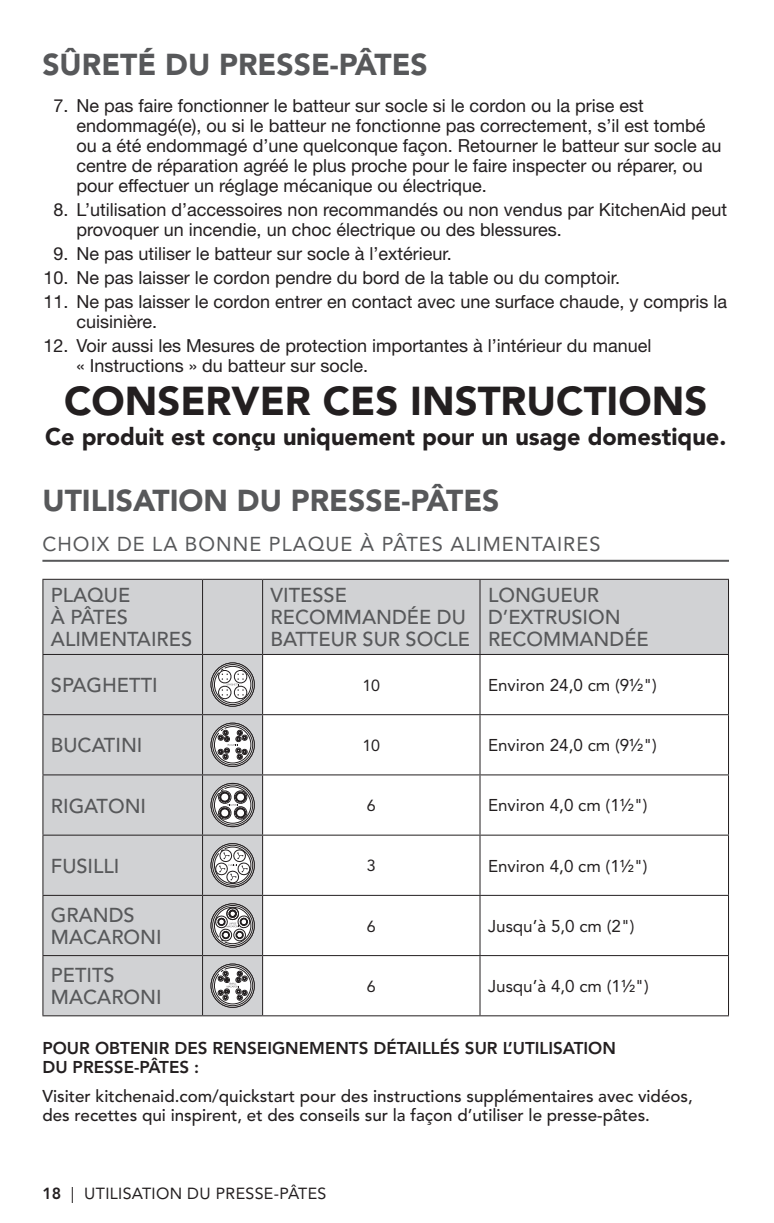
<style>
.page{position:relative;width:774px;height:1223px;background:#fff}
.page>*{position:absolute;margin:0;border:0;box-sizing:border-box;transform-origin:0 0}
.t1{font:900 40px "Avenir LT Std";color:#231f20}
.t2{font:900 30px "Avenir LT Std";color:#57585a}
.t3{font:900 24px "Avenir LT Std";color:#231f20}
.t4{font:500 20px/22px "Avenir LT Std";color:#57585a}
.t5{font:20px "Avenir LT Std";letter-spacing:.05em;color:#57585a}
.t6{font:18px/20px "Helvetica Neue LT Std";color:#231f20}
.t7{font:500 17px/19px "Avenir LT Std";color:#231f20}
.t8{font:17px "Avenir LT Std";color:#231f20}
.t9{font:800 17px/19px "Avenir LT Std";color:#231f20}
.t10{font:16px "Avenir LT Std";letter-spacing:.02em;color:#231f20}
.s1{font-weight:800}
</style>
<div class="page">
<hr style="left:42px;top:560px;width:686px;height:2px;background:#57585a">
<div style="left:43px;top:580px;width:219px;height:435px;background:#d1d2d4"></div>
<div style="left:263px;top:580px;width:464px;height:74px;background:#d1d2d4"></div>
<hr style="left:42px;top:579px;width:160px;height:1px;background:#231f20">
<hr style="left:42px;top:580px;width:1px;height:74px;background:#231f20">
<hr style="left:202px;top:579px;width:60px;height:1px;background:#231f20">
<hr style="left:202px;top:580px;width:1px;height:74px;background:#231f20">
<hr style="left:262px;top:579px;width:218px;height:1px;background:#231f20">
<hr style="left:262px;top:580px;width:1px;height:74px;background:#231f20">
<hr style="left:480px;top:579px;width:248px;height:1px;background:#231f20">
<hr style="left:479px;top:580px;width:1px;height:74px;background:#231f20">
<hr style="left:727px;top:580px;width:1px;height:74px;background:#231f20">
<hr style="left:42px;top:654px;width:160px;height:1px;background:#231f20">
<hr style="left:42px;top:655px;width:1px;height:59px;background:#231f20">
<hr style="left:202px;top:654px;width:60px;height:1px;background:#231f20">
<hr style="left:202px;top:655px;width:1px;height:59px;background:#231f20">
<hr style="left:262px;top:654px;width:218px;height:1px;background:#231f20">
<hr style="left:262px;top:655px;width:1px;height:59px;background:#231f20">
<hr style="left:480px;top:654px;width:248px;height:1px;background:#231f20">
<hr style="left:479px;top:655px;width:1px;height:59px;background:#231f20">
<hr style="left:727px;top:655px;width:1px;height:59px;background:#231f20">
<hr style="left:42px;top:714px;width:160px;height:1px;background:#231f20">
<hr style="left:42px;top:715px;width:1px;height:59px;background:#231f20">
<hr style="left:202px;top:714px;width:60px;height:1px;background:#231f20">
<hr style="left:202px;top:715px;width:1px;height:59px;background:#231f20">
<hr style="left:262px;top:714px;width:218px;height:1px;background:#231f20">
<hr style="left:262px;top:715px;width:1px;height:59px;background:#231f20">
<hr style="left:480px;top:714px;width:248px;height:1px;background:#231f20">
<hr style="left:479px;top:715px;width:1px;height:59px;background:#231f20">
<hr style="left:727px;top:715px;width:1px;height:59px;background:#231f20">
<hr style="left:42px;top:774px;width:160px;height:1px;background:#231f20">
<hr style="left:42px;top:775px;width:1px;height:59px;background:#231f20">
<hr style="left:202px;top:774px;width:60px;height:1px;background:#231f20">
<hr style="left:202px;top:775px;width:1px;height:59px;background:#231f20">
<hr style="left:262px;top:774px;width:218px;height:1px;background:#231f20">
<hr style="left:262px;top:775px;width:1px;height:59px;background:#231f20">
<hr style="left:480px;top:774px;width:248px;height:1px;background:#231f20">
<hr style="left:479px;top:775px;width:1px;height:59px;background:#231f20">
<hr style="left:727px;top:775px;width:1px;height:59px;background:#231f20">
<hr style="left:42px;top:834px;width:160px;height:1px;background:#231f20">
<hr style="left:42px;top:835px;width:1px;height:59px;background:#231f20">
<hr style="left:202px;top:834px;width:60px;height:1px;background:#231f20">
<hr style="left:202px;top:835px;width:1px;height:59px;background:#231f20">
<hr style="left:262px;top:834px;width:218px;height:1px;background:#231f20">
<hr style="left:262px;top:835px;width:1px;height:59px;background:#231f20">
<hr style="left:480px;top:834px;width:248px;height:1px;background:#231f20">
<hr style="left:479px;top:835px;width:1px;height:59px;background:#231f20">
<hr style="left:727px;top:835px;width:1px;height:59px;background:#231f20">
<hr style="left:42px;top:894px;width:160px;height:1px;background:#231f20">
<hr style="left:42px;top:895px;width:1px;height:60px;background:#231f20">
<hr style="left:202px;top:894px;width:60px;height:1px;background:#231f20">
<hr style="left:202px;top:895px;width:1px;height:60px;background:#231f20">
<hr style="left:262px;top:894px;width:218px;height:1px;background:#231f20">
<hr style="left:262px;top:895px;width:1px;height:60px;background:#231f20">
<hr style="left:480px;top:894px;width:248px;height:1px;background:#231f20">
<hr style="left:479px;top:895px;width:1px;height:60px;background:#231f20">
<hr style="left:727px;top:895px;width:1px;height:60px;background:#231f20">
<hr style="left:42px;top:955px;width:160px;height:1px;background:#231f20">
<hr style="left:42px;top:956px;width:1px;height:59px;background:#231f20">
<hr style="left:202px;top:955px;width:60px;height:1px;background:#231f20">
<hr style="left:202px;top:956px;width:1px;height:59px;background:#231f20">
<hr style="left:262px;top:955px;width:218px;height:1px;background:#231f20">
<hr style="left:262px;top:956px;width:1px;height:59px;background:#231f20">
<hr style="left:480px;top:955px;width:248px;height:1px;background:#231f20">
<hr style="left:479px;top:956px;width:1px;height:59px;background:#231f20">
<hr style="left:727px;top:956px;width:1px;height:59px;background:#231f20">
<hr style="left:42px;top:1015px;width:160px;height:1px;background:#231f20">
<hr style="left:202px;top:1015px;width:60px;height:1px;background:#231f20">
<hr style="left:262px;top:1015px;width:218px;height:1px;background:#231f20">
<hr style="left:480px;top:1015px;width:248px;height:1px;background:#231f20">
<svg style="left:210px;top:662px;width:45px;height:44px"></svg>
<svg style="left:210px;top:722px;width:45px;height:45px"></svg>
<svg style="left:210px;top:783px;width:45px;height:44px"></svg>
<svg style="left:210px;top:843px;width:45px;height:44px"></svg>
<svg style="left:210px;top:903px;width:45px;height:44px"></svg>
<svg style="left:210px;top:963px;width:45px;height:44px"></svg>
<h2 class="t2" style="left:42px;top:46px;width:387px">SÛRETÉ DU PRESSE-PÂTES</h2>
<p class="t6" style="left:76px;top:95px;width:646px;text-indent:-23px">7. Ne pas faire fonctionner le batteur sur socle si le cordon ou la prise est endommagé(e), ou si le batteur ne fonctionne pas correctement, s’il est tombé ou a été endommagé d’une quelconque façon. Retourner le batteur sur socle au centre de réparation agréé le plus proche pour le faire inspecter ou réparer, ou pour effectuer un réglage mécanique ou électrique.</p>
<p class="t6" style="left:76px;top:199px;width:652px;text-indent:-23px">8. L’utilisation d’accessoires non recommandés ou non vendus par KitchenAid peut provoquer un incendie, un choc électrique ou des blessures.</p>
<p class="t6" style="left:53px;top:243px;width:400px">9. Ne pas utiliser le batteur sur socle à l’extérieur.</p>
<p class="t6" style="left:43px;top:267px;width:578px">10. Ne pas laisser le cordon pendre du bord de la table ou du comptoir.</p>
<p class="t6" style="left:76px;top:291px;width:652px;text-indent:-33px">11. Ne pas laisser le cordon entrer en contact avec une surface chaude, y compris la cuisinière.</p>
<p class="t6" style="left:76px;top:335px;width:576px;text-indent:-33px">12. Voir aussi les Mesures de protection importantes à l’intérieur du manuel « Instructions » du batteur sur socle.</p>
<h1 class="t1" style="left:64px;top:377px;width:644px">CONSERVER CES INSTRUCTIONS</h1>
<h3 class="t3" style="left:45px;top:422px;width:682px">Ce produit est conçu uniquement pour un usage domestique.</h3>
<h2 class="t2" style="left:42px;top:482px;width:458px">UTILISATION DU PRESSE-PÂTES</h2>
<p class="t5" style="left:42px;top:532px;width:559px">CHOIX DE LA BONNE PLAQUE À PÂTES ALIMENTAIRES</p>
<p class="t4" style="left:51px;top:585px;width:143px">PLAQUE<br>À PÂTES<br>ALIMENTAIRES</p>
<p class="t4" style="left:270px;top:585px;width:201px">VITESSE<br>RECOMMANDÉE DU<br>BATTEUR SUR SOCLE</p>
<p class="t4" style="left:488px;top:585px;width:162px">LONGUEUR<br>D’EXTRUSION<br>RECOMMANDÉE</p>
<p class="t4" style="left:51px;top:674px;width:108px">SPAGHETTI</p>
<p class="t10" style="left:362px;top:675px;width:19px">10</p>
<p class="t8" style="left:488px;top:675px;width:170px">Environ 24,0 cm (9½")</p>
<p class="t4" style="left:51px;top:735px;width:93px">BUCATINI</p>
<p class="t10" style="left:362px;top:736px;width:19px">10</p>
<p class="t8" style="left:488px;top:735px;width:170px">Environ 24,0 cm (9½")</p>
<p class="t4" style="left:51px;top:795px;width:97px">RIGATONI</p>
<p class="t10" style="left:367px;top:796px;width:10px">6</p>
<p class="t8" style="left:488px;top:795px;width:161px">Environ 4,0 cm (1½")</p>
<p class="t4" style="left:51px;top:855px;width:70px">FUSILLI</p>
<p class="t10" style="left:367px;top:856px;width:10px">3</p>
<p class="t8" style="left:488px;top:855px;width:161px">Environ 4,0 cm (1½")</p>
<p class="t4" style="left:51px;top:904px;width:112px">GRANDS<br>MACARONI</p>
<p class="t10" style="left:367px;top:916px;width:10px">6</p>
<p class="t8" style="left:488px;top:916px;width:148px">Jusqu’à 5,0 cm (2")</p>
<p class="t4" style="left:51px;top:964px;width:112px">PETITS<br>MACARONI</p>
<p class="t10" style="left:367px;top:976px;width:10px">6</p>
<p class="t8" style="left:488px;top:976px;width:162px">Jusqu’à 4,0 cm (1½")</p>
<p class="t9" style="left:42px;top:1038px;width:574px">POUR OBTENIR DES RENSEIGNEMENTS DÉTAILLÉS SUR L’UTILISATION<br>DU PRESSE-PÂTES :</p>
<p class="t7" style="left:42px;top:1086px;width:651px">Visiter kitchenaid.com/quickstart pour des instructions supplémentaires avec vidéos, des recettes qui inspirent, et des conseils sur la façon d’utiliser le presse-pâtes.</p>
<p class="t10" style="left:42px;top:1184px;width:285px"><span class="s1">18</span> | UTILISATION DU PRESSE-PÂTES</p>
</div>
